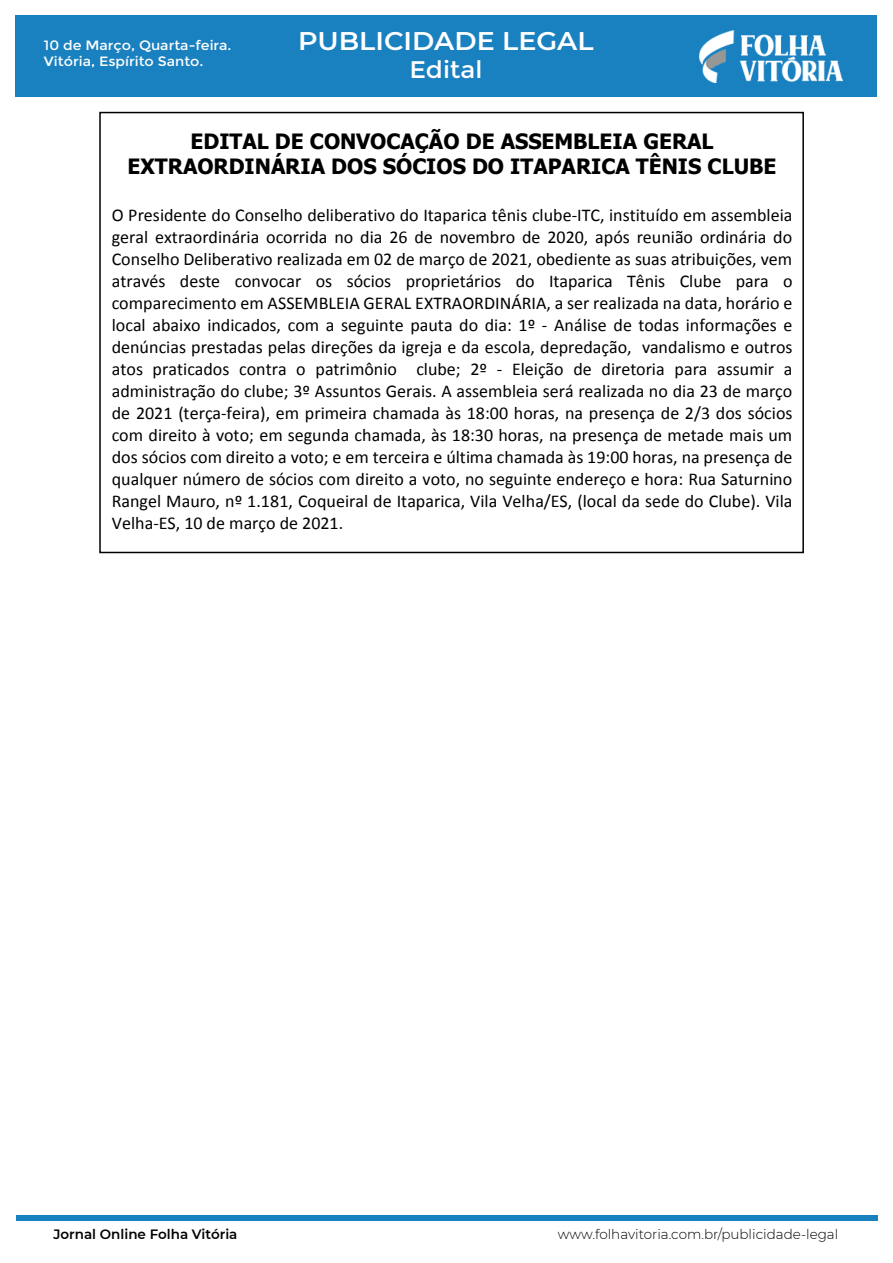
<style>
.page{position:relative;width:893px;height:1263px;background:#fff}
.page>*{position:absolute;margin:0;border:0;box-sizing:border-box;transform-origin:0 0}
.t1{font:600 25.5px "Montserrat";color:#fff;scale:1.06 1}
.t2{font:24px "Montserrat";color:#fff;scale:1.06 1}
.t3{font:700 21px/25.3px "Tahoma";color:#000;text-align:center}
.t4{font:18px/21.9px "Calibri";color:#000;text-align:justify}
.t5{font:13.5px/16.2px "Montserrat";color:#fff;scale:1.06 1}
.t6{font:300 13.5px "Montserrat";color:#000}
.t7{font:600 13.5px "Montserrat";color:#000}
</style>
<div class="page">
<div style="left:16px;top:15px;width:861px;height:82px;background:#1a81c0"></div>
<img style="left:700px;top:30px;width:143px;height:52px">
<div style="left:16px;top:1215px;width:861px;height:6px;background:#1a81c0"></div>
<div style="left:99px;top:112px;width:705px;height:441px;border:2px solid #000"></div>
<p class="t5" style="left:44px;top:37px;width:178px">10 de Março, Quarta-feira.<br>Vitória, Espírito Santo.</p>
<h1 class="t1" style="left:298px;top:23px;width:280px">PUBLICIDADE LEGAL</h1>
<h2 class="t2" style="left:409px;top:56px;width:70px">Edital</h2>
<p class="t3" style="left:127px;top:127px;width:651px">EDITAL DE CONVOCAÇÃO DE ASSEMBLEIA GERAL<br>EXTRAORDINÁRIA DOS SÓCIOS DO ITAPARICA TÊNIS CLUBE</p>
<p class="t4" style="left:112px;top:204px;width:682px">O Presidente do Conselho deliberativo do Itaparica tênis clube-ITC, instituído em assembleia geral extraordinária ocorrida no dia 26 de novembro de 2020, após reunião ordinária do Conselho Deliberativo realizada em 02 de março de 2021, obediente as suas atribuições, vem através deste convocar os sócios proprietários do Itaparica Tênis Clube para o comparecimento em ASSEMBLEIA GERAL EXTRAORDINÁRIA, a ser realizada na data, horário e local abaixo indicados, com a seguinte pauta do dia: 1º - Análise de todas informações e denúncias prestadas pelas direções da igreja e da escola, depredação, vandalismo e outros atos praticados contra o patrimônio clube; 2º - Eleição de diretoria para assumir a administração do clube; 3º Assuntos Gerais. A assembleia será realizada no dia 23 de março de 2021 (terça-feira), em primeira chamada às 18:00 horas, na presença de 2/3 dos sócios com direito à voto; em segunda chamada, às 18:30 horas, na presença de metade mais um dos sócios com direito a voto; e em terceira e última chamada às 19:00 horas, na presença de qualquer número de sócios com direito a voto, no seguinte endereço e hora: Rua Saturnino Rangel Mauro, nº 1.181, Coqueiral de Itaparica, Vila Velha/ES, (local da sede do Clube). Vila Velha-ES, 10 de março de 2021.</p>
<p class="t7" style="left:53px;top:1224px;width:186px">Jornal Online Folha Vitória</p>
<p class="t6" style="left:558px;top:1225px;width:282px">www.folhavitoria.com.br/publicidade-legal</p>
</div>
